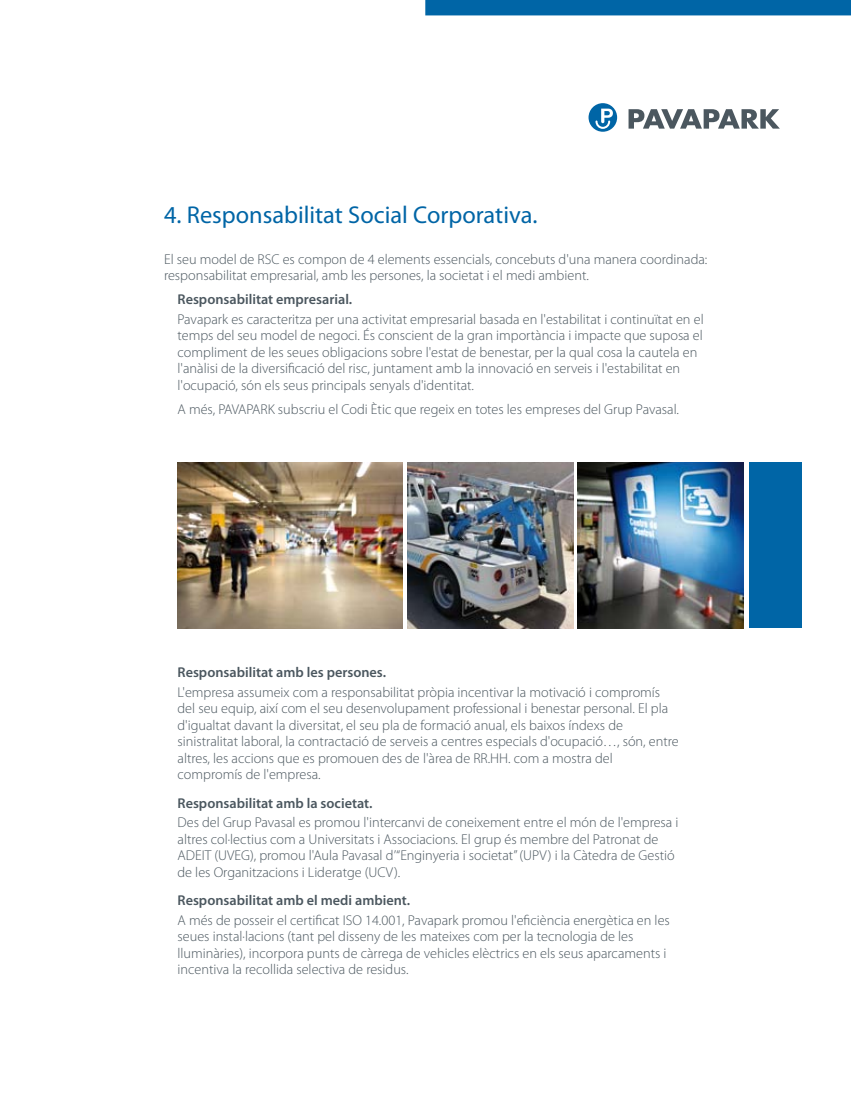
<style>
.page{position:relative;width:851px;height:1106px;background:#fff}
.page>*{position:absolute;margin:0;border:0;box-sizing:border-box;transform-origin:0 0}
.t1{font:24.45px "Myriad Pro";color:#0065a6}
.t2{font:300 14.25px/16.5px "Myriad Pro";color:#4b575f}
.t3{font:600 14.25px "Myriad Pro";color:#4b575f}
</style>
<div class="page">
<img style="left:178px;top:462px;width:224px;height:166px">
<img style="left:578px;top:462px;width:165px;height:166px">
<img style="left:407px;top:462px;width:166px;height:166px">
<div style="left:425px;top:0;width:425px;height:15px;background:#0065a6"></div>
<div style="left:749px;top:462px;width:52px;height:166px;background:#0065a6"></div>
<svg style="left:588px;top:103px;width:29px;height:29px"></svg>
<svg style="left:595px;top:109px;width:17px;height:20px"></svg>
<svg style="left:628px;top:109px;width:151px;height:20px"></svg>
<h1 class="t1" style="left:164px;top:199px;width:375px">4. Responsabilitat Social Corporativa.</h1>
<p class="t2" style="left:164px;top:251px;width:544px">El seu model de RSC es compon de 4 elements essencials, concebuts d'una manera coordinada: responsabilitat empresarial, amb les persones, la societat i el medi ambient.</p>
<p class="t3" style="left:177px;top:290px;width:176px">Responsabilitat empresarial.</p>
<p class="t2" style="left:177px;top:311px;width:527px">Pavapark es caracteritza per una activitat empresarial basada en l'estabilitat i continuïtat en el temps del seu model de negoci. És conscient de la gran importància i impacte que suposa el compliment de les seues obligacions sobre l'estat de benestar, per la qual cosa la cautela en l'anàlisi de la diversificació del risc, juntament amb la innovació en serveis i l'estabilitat en l'ocupació, són els seus principals senyals d'identitat.</p>
<p class="t2" style="left:177px;top:401px;width:503px">A més, PAVAPARK subscriu el Codi Ètic que regeix en totes les empreses del Grup Pavasal.</p>
<p class="t3" style="left:177px;top:663px;width:210px">Responsabilitat amb les persones.</p>
<p class="t2" style="left:177px;top:684px;width:502px">L'empresa assumeix com a responsabilitat pròpia incentivar la motivació i compromís del seu equip, així com el seu desenvolupament professional i benestar personal. El pla d'igualtat davant la diversitat, el seu pla de formació anual, els baixos índexs de sinistralitat laboral, la contractació de serveis a centres especials d'ocupació…, són, entre altres, les accions que es promouen des de l'àrea de RR.HH. com a mostra del compromís de l'empresa.</p>
<p class="t3" style="left:177px;top:794px;width:196px">Responsabilitat amb la societat.</p>
<p class="t2" style="left:177px;top:814px;width:502px">Des del Grup Pavasal es promou l'intercanvi de coneixement entre el món de l'empresa i altres col·lectius com a Universitats i Associacions. El grup és membre del Patronat de ADEIT (UVEG), promou l'Aula Pavasal d’“Enginyeria i societat” (UPV) i la Càtedra de Gestió de les Organitzacions i Lideratge (UCV).</p>
<p class="t3" style="left:177px;top:891px;width:234px">Responsabilitat amb el medi ambient.</p>
<p class="t2" style="left:177px;top:912px;width:494px">A més de posseir el certificat ISO 14.001, Pavapark promou l'eficiència energètica en les seues instal·lacions (tant pel disseny de les mateixes com per la tecnologia de les lluminàries), incorpora punts de càrrega de vehicles elèctrics en els seus aparcaments i incentiva la recollida selectiva de residus.</p>
</div>
